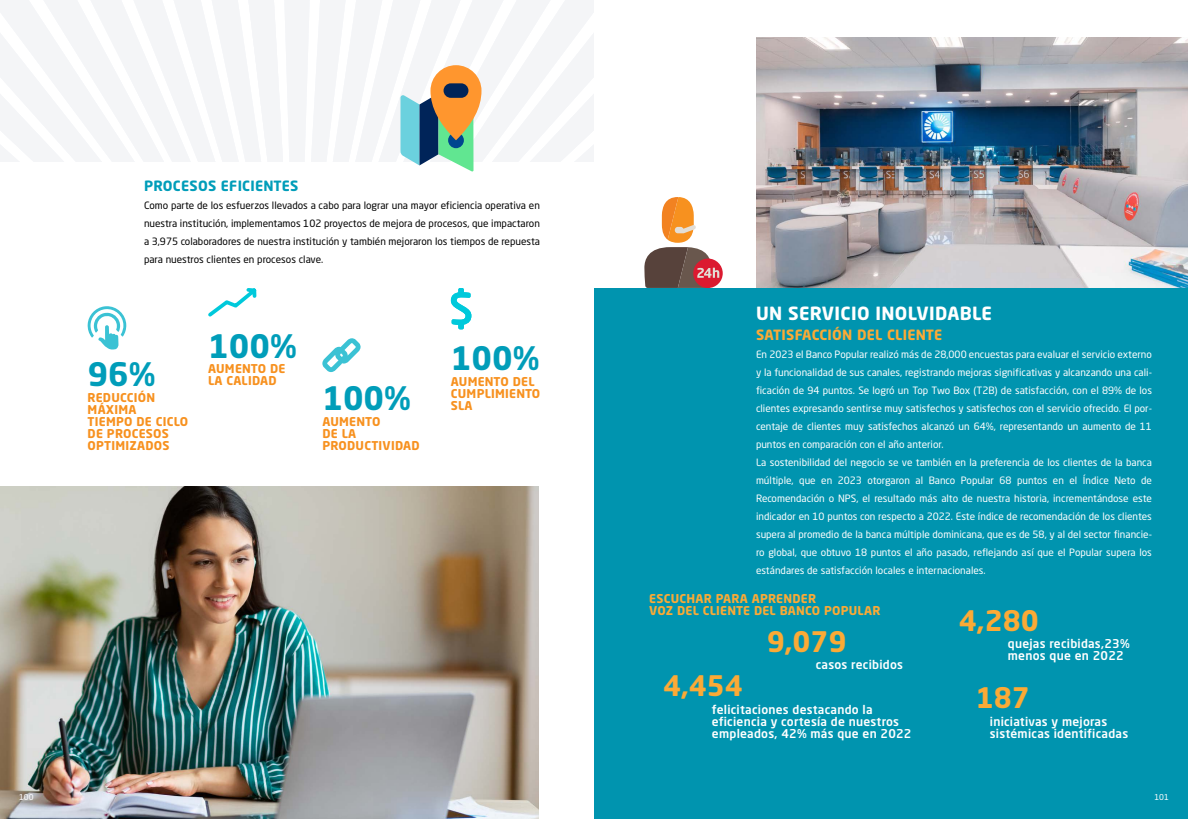
<style>
.page{position:relative;width:1188px;height:819px;background:#fff}
.page>*{position:absolute;margin:0;border:0;box-sizing:border-box;transform-origin:0 0}
.t1{font:700 32px "Neo Sans Std";color:#009db9}
.t2{font:700 28px "Neo Sans Std";color:#fbaa36}
.t3{font:700 18px "Neo Sans Std";letter-spacing:.02em;color:#fff}
.t4{font:700 14px "Neo Sans Std";letter-spacing:.02em;color:#fbaa36}
.t5{font:700 14px "Neo Sans Std";letter-spacing:.02em;color:#009db9}
.t6{font:500 12px/12px "Neo Sans Std";letter-spacing:.02em;color:#fff}
.t7{font:700 12px/12px "Neo Sans Std";letter-spacing:.02em;color:#f7911f}
.t8{font:700 12px/12px "Neo Sans Std";letter-spacing:.02em;color:#fbaa36}
.t9{font:10px/18px "Neo Sans Std";color:#fff}
.t10{font:10px/18px "Neo Sans Std";color:#000;text-align:justify}
.t11{font:8px "Neo Sans Std";color:#fff}
</style>
<div class="page">
<svg style="left:87px;top:306px;width:39px;height:44px"></svg>
<svg style="left:208px;top:288px;width:49px;height:29px"></svg>
<svg style="left:322px;top:338px;width:39px;height:34px"></svg>
<svg style="left:450px;top:288px;width:22px;height:42px"></svg>
<img style="left:756px;top:37px;width:432px;height:251px">
<div style="left:594px;top:288px;width:594px;height:531px;background:#0094af"></div>
<svg style="left:0;top:0;width:594px;height:172px"></svg>
<div style="left:448px;top:132px;width:16px;height:16px;background:#00478f;border-radius:50%"></div>
<svg style="left:431px;top:65px;width:51px;height:75px;background:#e39c46"></svg>
<div style="left:444px;top:83px;width:24px;height:15px;background:#002459;border-radius:7px"></div>
<img style="left:0;top:487px;width:539px;height:332px">
<svg style="left:693px;top:259px;width:30px;height:29px"></svg>
<svg style="left:644px;top:197px;width:75px;height:91px"></svg>
<h3 class="t5" style="left:144px;top:177px;width:156px">PROCESOS EFICIENTES</h3>
<p class="t10" style="left:144px;top:196px;width:398px">Como parte de los esfuerzos llevados a cabo para lograr una mayor eficiencia operativa en nuestra institución, implementamos 102 proyectos de mejora de procesos, que impactaron a 3,975 colaboradores de nuestra institución y también mejoraron los tiempos de repuesta para nuestros clientes en procesos clave.</p>
<h1 class="t1" style="left:208px;top:325px;width:90px">100%</h1>
<h1 class="t1" style="left:88px;top:354px;width:70px">96%</h1>
<p class="t7" style="left:208px;top:363px;width:79px">AUMENTO DE<br>LA CALIDAD</p>
<p class="t7" style="left:88px;top:391px;width:102px">REDUCCIÓN<br>MÁXIMA<br>TIEMPO DE CICLO<br>DE PROCESOS<br>OPTIMIZADOS</p>
<h1 class="t1" style="left:451px;top:338px;width:90px">100%</h1>
<h1 class="t1" style="left:322px;top:378px;width:90px">100%</h1>
<p class="t7" style="left:451px;top:375px;width:91px">AUMENTO DEL<br>CUMPLIMIENTO<br>SLA</p>
<p class="t7" style="left:322px;top:415px;width:99px">AUMENTO<br>DE LA<br>PRODUCTIVIDAD</p>
<h3 class="t3" style="left:756px;top:302px;width:238px">UN SERVICIO INOLVIDABLE</h3>
<h3 class="t4" style="left:756px;top:326px;width:188px">SATISFACCIÓN DEL CLIENTE</h3>
<p class="t9" style="left:756px;top:345px;width:398px">En 2023 el Banco Popular realizó más de 28,000 encuestas para evaluar el servicio externo y la funcionalidad de sus canales, registrando mejoras significativas y alcanzando una cali&shy;ficación de 94 puntos. Se logró un Top Two Box (T2B) de satisfacción, con el 89% de los clientes expresando sentirse muy satisfechos y satisfechos con el servicio ofrecido. El por&shy;centaje de clientes muy satisfechos alcanzó un 64%, representando un aumento de 11 puntos en comparación con el año anterior.<br>La sostenibilidad del negocio se ve también en la preferencia de los clientes de la banca múltiple, que en 2023 otorgaron al Banco Popular 68 puntos en el Índice Neto de Recomendación o NPS, el resultado más alto de nuestra historia, incrementándose este indicador en 10 puntos con respecto a 2022. Este índice de recomendación de los clientes supera al promedio de la banca múltiple dominicana, que es de 58, y al del sector financie&shy;ro global, que obtuvo 18 puntos el año pasado, reflejando así que el Popular supera los estándares de satisfacción locales e internacionales.</p>
<p class="t8" style="left:649px;top:592px;width:233px">ESCUCHAR PARA APRENDER<br>VOZ DEL CLIENTE DEL BANCO POPULAR</p>
<h2 class="t2" style="left:959px;top:602px;width:81px">4,280</h2>
<h2 class="t2" style="left:767px;top:624px;width:81px">9,079</h2>
<p class="t6" style="left:1008px;top:637px;width:123px">quejas recibidas,23% menos que en 2022</p>
<p class="t6" style="left:816px;top:658px;width:89px">casos recibidos</p>
<h2 class="t2" style="left:663px;top:668px;width:81px">4,454</h2>
<p class="t6" style="left:712px;top:703px;width:201px">felicitaciones destacando la eficiencia y cortesía de nuestros empleados, 42% más que en 2022</p>
<h2 class="t2" style="left:976px;top:680px;width:56px">187</h2>
<p class="t6" style="left:990px;top:715px;width:140px">iniciativas y mejoras sistémicas identificadas</p>
<p class="t11" style="left:19px;top:792px;width:16px">100</p>
<p class="t11" style="left:1154px;top:792px;width:16px">101</p>
</div>
